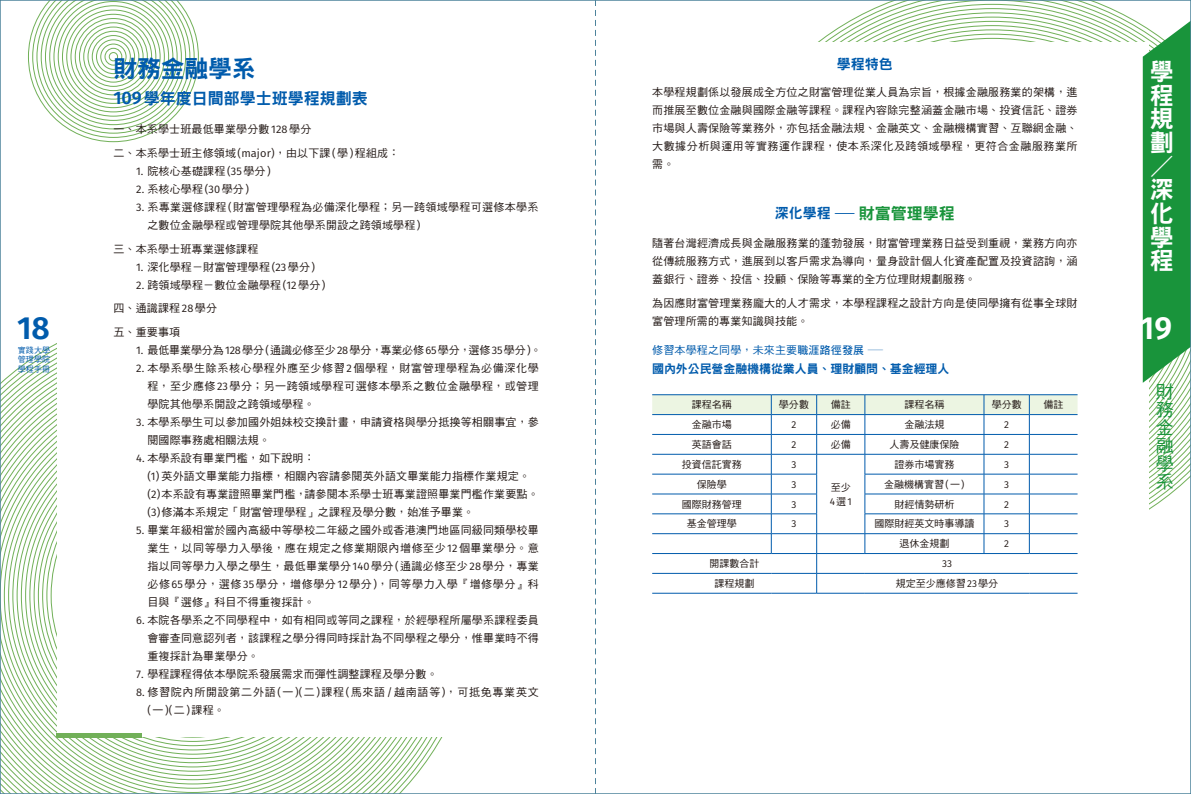
<style>
.page{position:relative;width:1191px;height:794px;background:#fff}
.page>*{position:absolute;margin:0;border:0;box-sizing:border-box;transform-origin:0 0}
.t1{font:600 32px "Fira Sans";color:#005bac}
.t2{font:600 32px "Fira Sans";color:#fff}
.t3{font:24px/23.6px "DF Hei Std W9";color:#fff;text-align:justify}
.t4{font:24px "DF Hei Std W9";letter-spacing:-.015em;color:#005bac}
.t5{font:18px/18px "DF Hei Std W5";color:#19943b;text-align:justify}
.t6{font:16px "DF Hei Std W9";color:#005bac}
.t7{font:16px "DF Hei Std W9";color:#19943b}
.t8{font:14px "DF Hei Std W9";color:#005bac}
.t9{font:12px "DF Hei Std W9";letter-spacing:-.01em;color:#005bac}
.t10{font:11px/18px "DF Hei Std W5";letter-spacing:.015em;color:#231916;text-align:justify}
.t11{font:11px/18px "DF Hei Std W5";letter-spacing:.065em;color:#231916}
.t12{font:11px "DF Hei Std W5";letter-spacing:-.01em;color:#231916}
.t13{font:11px "DF Hei Std W5";letter-spacing:.015em;color:#005bac}
.t14{font:10px "DF Hei Std W5";color:#231916}
.t15{font:10px "Fira Sans";color:#231916}
.t16{font:8px/9.6px "DF Hei Std W5";letter-spacing:.025em;color:#005bac;text-align:justify}
.s1{font-family:"DF Hei Std W7"}
.s2{font-family:"DF Hei Std W5"}
.s3{font-family:"Fira Sans";font-weight:600;font-size:18px}
.s4{font-family:"Fira Sans"}
.s5{font-family:"DF Hei Std W3"}
</style>
<div class="page">
<svg style="left:2px;top:343px;width:441px;height:449px"></svg>
<svg style="left:818px;top:2px;width:371px;height:508px"></svg>
<div style="left:57px;top:43px;width:1091px;height:694px;background:#fff"></div>
<svg style="left:1142px;top:14px;width:47px;height:369px;background:#34a052"></svg>
<div style="left:57px;top:732px;width:85px;height:5px;background:#71b058"></div>
<svg style="left:28px;top:2px;width:170px;height:140px"></svg>
<hr style="left:652px;top:394px;width:119px;height:1px;background:#005bac">
<hr style="left:771px;top:394px;width:45px;height:1px;background:#005bac">
<hr style="left:816px;top:394px;width:49px;height:1px;background:#005bac">
<hr style="left:865px;top:394px;width:119px;height:1px;background:#005bac">
<hr style="left:984px;top:394px;width:45px;height:1px;background:#005bac">
<hr style="left:1029px;top:394px;width:48px;height:1px;background:#005bac">
<svg style="left:652px;top:395px;width:425px;height:198px"></svg>
<hr style="left:865px;top:573px;width:119px;height:1px;background:#005bac">
<hr style="left:984px;top:573px;width:45px;height:1px;background:#005bac">
<hr style="left:1029px;top:573px;width:48px;height:1px;background:#005bac">
<hr style="left:652px;top:593px;width:119px;height:1px;background:#005bac">
<hr style="left:771px;top:593px;width:45px;height:1px;background:#005bac">
<hr style="left:816px;top:593px;width:49px;height:1px;background:#005bac">
<hr style="left:865px;top:593px;width:119px;height:1px;background:#005bac">
<hr style="left:984px;top:593px;width:45px;height:1px;background:#005bac">
<hr style="left:1029px;top:593px;width:48px;height:1px;background:#005bac">
<svg style="left:595px;top:0;width:1px;height:794px"></svg>
<p class="t8" style="left:837px;top:56px;width:57px">學程特色</p>
<p class="t10" style="left:652px;top:82px;width:427px">本學程規劃係以發展成全方位之財富管理從業人員為宗旨，根據金融服務業的架構，進而推展至數位金融與國際金融等課程。課程內容除完整涵蓋金融市場、投資信託、證券市場與人壽保險等業務外，亦包括金融法規、金融英文、金融機構實習、互聯網金融、大數據分析與運用等實務運作課程，使本系深化及跨領域學程，更符合金融服務業所需。</p>
<p class="t8" style="left:775px;top:206px;width:85px">深化學程<sup>－</sup></p>
<p class="t7" style="left:859px;top:205px;width:97px">財富管理學程</p>
<p class="t10" style="left:652px;top:234px;width:427px">隨著台灣經濟成長與金融服務業的蓬勃發展，財富管理業務日益受到重視，業務方向亦從傳統服務方式，進展到以客戶需求為導向，量身設計個人化資產配置及投資諮詢，涵蓋銀行、證券、投信、投顧、保險等專業的全方位理財規劃服務。</p>
<p class="t10" style="left:652px;top:294px;width:427px">為因應財富管理業務龐大的人才需求，本學程課程之設計方向是使同學擁有從事全球財富管理所需的專業知識與技能。</p>
<p class="t13" style="left:652px;top:344px;width:236px">修習本學程之同學，未來主要<span class="s1">職涯路徑發展</span><sup>－</sup></p>
<p class="t9" style="left:652px;top:362px;width:299px">國內外公民營金融機構從業人員、理財顧問、基金經理人</p>
<p class="t14" style="left:691px;top:399px;width:41px">課程名稱</p>
<p class="t14" style="left:779px;top:399px;width:31px">學分數</p>
<p class="t14" style="left:830px;top:399px;width:21px">備註</p>
<p class="t14" style="left:904px;top:399px;width:41px">課程名稱</p>
<p class="t14" style="left:991px;top:399px;width:31px">學分數</p>
<p class="t14" style="left:1043px;top:399px;width:21px">備註</p>
<p class="t14" style="left:691px;top:419px;width:41px">金融市場</p>
<p class="t15" style="left:791px;top:417px;width:6px">2</p>
<p class="t14" style="left:830px;top:419px;width:21px">必備</p>
<p class="t14" style="left:904px;top:419px;width:41px">金融法規</p>
<p class="t15" style="left:1004px;top:417px;width:6px">2</p>
<p class="t14" style="left:691px;top:439px;width:41px">英語會話</p>
<p class="t15" style="left:791px;top:437px;width:6px">2</p>
<p class="t14" style="left:830px;top:439px;width:21px">必備</p>
<p class="t14" style="left:889px;top:439px;width:71px">人壽及健康保險</p>
<p class="t15" style="left:1004px;top:437px;width:6px">2</p>
<p class="t14" style="left:681px;top:459px;width:61px">投資信託實務</p>
<p class="t15" style="left:791px;top:457px;width:6px">3</p>
<p class="t14" style="left:830px;top:481px;width:21px">至少</p>
<p class="t15" style="left:829px;top:493px;width:24px">4<span class="s2">選</span>1</p>
<p class="t4" style="left:113px;top:56px;width:144px">財務金融學系</p>
<p class="t6" style="left:113px;top:89px;width:256px"><span class="s3">109</span>學年度日間部學士班學程規劃表</p>
<p class="t10" style="left:113px;top:120px;width:199px">一、本系學士班最低畢業學分數<span class="s4">128</span>學分</p>
<p class="t10" style="left:113px;top:144px;width:287px">二、本系學士班主修領域<span class="s4">(major)</span>，由以下課<span class="s4">(</span>學<span class="s4">)</span>程組成：</p>
<p class="t10" style="left:136px;top:162px;width:136px"><span class="s4">1.</span> 院核心基礎課程<span class="s4">(35</span>學分<span class="s4">)</span></p>
<p class="t10" style="left:136px;top:180px;width:114px"><span class="s4">2.</span> 系核心學程<span class="s4">(30</span>學分<span class="s4">)</span></p>
<p class="t10" style="left:147px;top:198px;width:393px;text-indent:-11px"><span class="s4">3.</span> 系專業選修課程<span class="s4">(</span>財富管理學程為必備深化學程；另一跨領域學程可選修本學系之數位金融學程或管理學院其他學系開設之跨領域學程<span class="s4">)</span></p>
<p class="t10" style="left:113px;top:240px;width:146px">三、本系學士班專業選修課程</p>
<p class="t10" style="left:136px;top:258px;width:181px"><span class="s4">1.</span> 深化學程－財富管理學程<span class="s4">(23</span>學分<span class="s4">)</span></p>
<p class="t10" style="left:136px;top:276px;width:191px"><span class="s4">2.</span> 跨領域學程－數位金融學程<span class="s4">(12</span>學分<span class="s4">)</span></p>
<p class="t10" style="left:113px;top:299px;width:105px">四、通識課程<span class="s4">28</span>學分</p>
<p class="t10" style="left:113px;top:323px;width:68px">五、重要事項</p>
<p class="t12" style="left:136px;top:344px;width:407px"><span class="s4">1.</span> 最低畢業學分為<span class="s4">128</span>學分<span class="s4">(</span>通識必修至少<span class="s4">28</span>學分，專業必修<span class="s4">65</span>學分，選修<span class="s4">35</span>學分<span class="s4">)</span>。</p>
<p class="t10" style="left:147px;top:359px;width:393px;text-indent:-11px"><span class="s4">2.</span> 本學系學生除系核心學程外應至少修習<span class="s4">2</span>個學程，財富管理學程為必備深化學程，至少應修<span class="s4">23</span>學分；另一跨領域學程可選修本學系之數位金融學程，或管理學院其他學系開設之跨領域學程。</p>
<p class="t10" style="left:147px;top:413px;width:393px;text-indent:-11px"><span class="s4">3.</span> 本學系學生可以參加國外姐妹校交換計畫，申請資格與學分抵換等相關事宜，參閱國際事務處相關法規。</p>
<p class="t10" style="left:136px;top:449px;width:180px"><span class="s4">4.</span> 本學系設有畢業門檻，如下說明：</p>
<p class="t10" style="left:147px;top:467px;width:384px"><span class="s4">(1)</span> 英外語文畢業能力指標，相關內容請參閱英外語文畢業能力指標作業規定。</p>
<p class="t10" style="left:147px;top:485px;width:393px"><span class="s4">(2)</span> 本系設有專業證照畢業門檻，請參閱本系學士班專業證照畢業門檻作業要點。</p>
<p class="t10" style="left:147px;top:503px;width:328px"><span class="s4">(3)</span> 修滿本系規定「財富管理學程」之課程及學分數，始准予畢業。</p>
<p class="t10" style="left:147px;top:521px;width:393px;text-indent:-11px"><span class="s4">5.</span> 畢業年級相當於國內高級中等學校二年級之國外或香港澳門地區同級同類學校畢業生，以同等學力入學後，應在規定之修業期限內增修至少<span class="s4">12</span>個畢業學分。意指以同等學力入學之學生，最低畢業學分<span class="s4">140</span>學分<span class="s4">(</span>通識必修至少<span class="s4">28</span>學分，專業必修<span class="s4">65</span>學分，選修<span class="s4">35</span>學分，增修學分<span class="s4">12</span>學分<span class="s4">)</span>，同等學力入學『增修學分』科目與『選修』科目不得重複採計。</p>
<p class="t10" style="left:147px;top:611px;width:393px;text-indent:-11px"><span class="s4">6.</span> 本院各學系之不同學程中，如有相同或等同之課程，於經學程所屬學系課程委員會審查同意認列者，該課程之學分得同時採計為不同學程之學分，惟畢業時不得重複採計為畢業學分。</p>
<p class="t10" style="left:136px;top:665px;width:303px"><span class="s4">7.</span> 學程課程得依本學院系發展需求而彈性調整課程及學分數。</p>
<p class="t11" style="left:147px;top:683px;width:393px;text-indent:-11px"><span class="s4">8.</span> 修習院內所開設第二外語<span class="s4">(</span>一<span class="s4">)(</span>二<span class="s4">)</span>課程<span class="s4">(</span>馬來語<span class="s4">/</span>越南語等<span class="s4">)</span>，可抵免專業英文<span class="s4">(</span>一<span class="s4">)(</span>二<span class="s4">)</span>課程。</p>
<p class="t3" style="left:1150px;top:59px;width:25px">學程規劃<span class="s5">／</span>深化學程</p>
<p class="t1" style="left:17px;top:301px;width:34px">18</p>
<p class="t2" style="left:1140px;top:301px;width:34px">19</p>
<p class="t16" style="left:18px;top:345px;width:34px">實踐大學管理學院學程手冊</p>
<p class="t5" style="left:1156px;top:382px;width:19px">財務金融學系</p>
<p class="t14" style="left:894px;top:459px;width:61px">證券市場實務</p>
<p class="t15" style="left:1004px;top:457px;width:6px">3</p>
<p class="t14" style="left:696px;top:478px;width:31px">保險學</p>
<p class="t15" style="left:791px;top:477px;width:6px">3</p>
<p class="t14" style="left:884px;top:478px;width:82px">金融機構實習<span class="s4">(</span>一<span class="s4">)</span></p>
<p class="t15" style="left:1004px;top:477px;width:6px">3</p>
<p class="t14" style="left:681px;top:498px;width:61px">國際財務管理</p>
<p class="t15" style="left:791px;top:496px;width:6px">3</p>
<p class="t14" style="left:894px;top:498px;width:61px">財經情勢研析</p>
<p class="t15" style="left:1004px;top:496px;width:6px">2</p>
<p class="t14" style="left:686px;top:518px;width:51px">基金管理學</p>
<p class="t15" style="left:791px;top:516px;width:6px">3</p>
<p class="t14" style="left:874px;top:518px;width:101px">國際財經英文時事導讀</p>
<p class="t15" style="left:1004px;top:516px;width:6px">3</p>
<p class="t14" style="left:899px;top:538px;width:51px">退休金規劃</p>
<p class="t15" style="left:1004px;top:536px;width:6px">2</p>
<p class="t14" style="left:709px;top:558px;width:51px">開課數合計</p>
<p class="t15" style="left:942px;top:556px;width:11px">33</p>
<p class="t14" style="left:714px;top:578px;width:41px">課程規劃</p>
<p class="t14" style="left:896px;top:578px;width:104px">規定至少應修習<span class="s4">23</span>學分</p>
</div>
